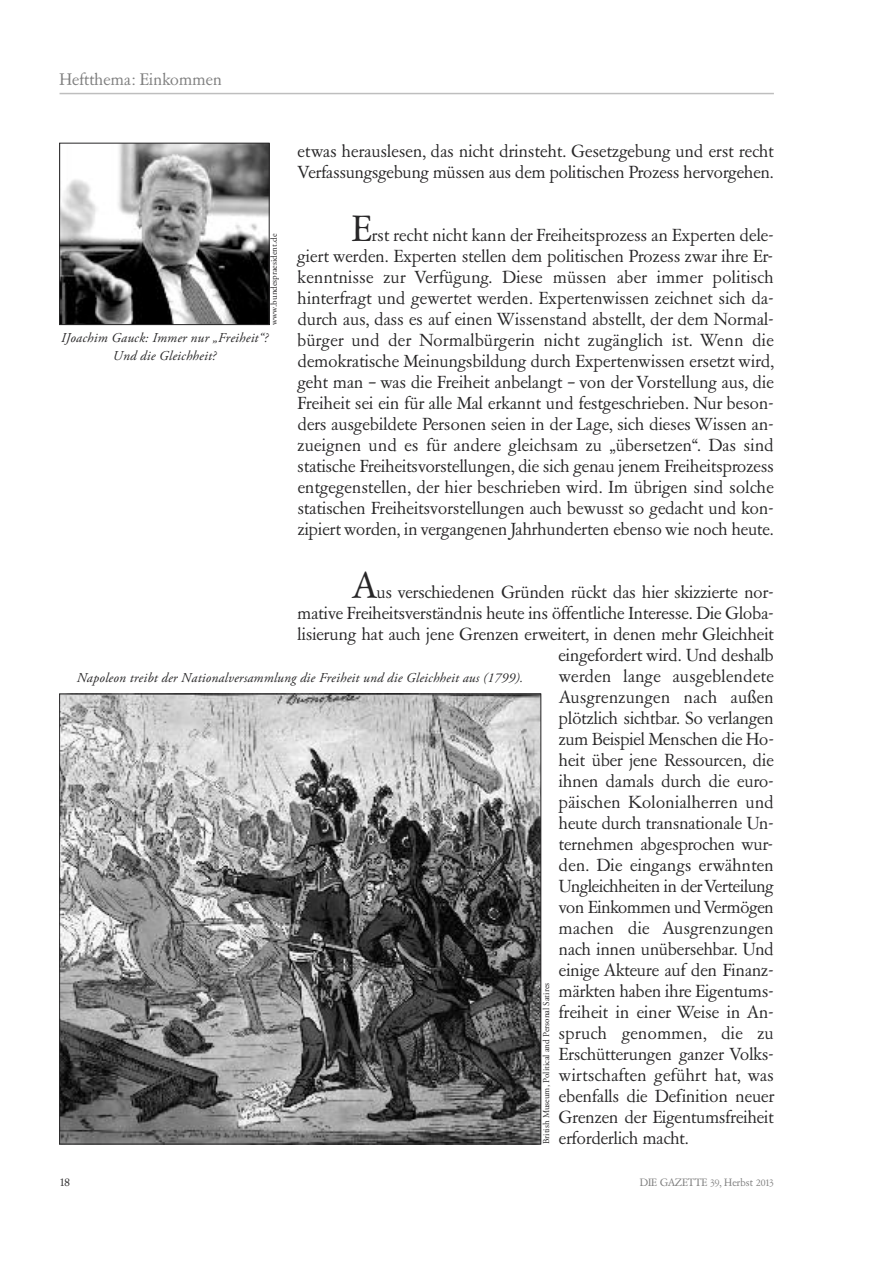
<style>
.page{position:relative;width:893px;height:1263px;background:#fff}
.page>*{position:absolute;margin:0;border:0;box-sizing:border-box;transform-origin:0 0}
.t1{font:17.25px/21px "Garamont BQ";letter-spacing:-.005em;color:#272627}
.t2{font:17.25px "Garamont BQ";letter-spacing:.015em;color:#272627}
.t3{font:16.5px "Garamont BQ";color:#7d7d7d}
.t4{font:italic 13.5px/18px "Adobe Garamond Pro";letter-spacing:.015em;color:#272627;text-align:center}
.t5{font:12px "Garamont BQ";color:#272627}
.t6{font:10.5px "Garamont BQ";color:#7d7d7d}
.t7{font:9px "Adobe Garamond Pro";color:#272627}
.s1{font-size:36px}
</style>
<div class="page">
<hr style="left:60px;top:93px;width:714px;height:1px;background:#bebebe">
<img style="left:62px;top:145px;width:205px;height:178px">
<div style="left:60px;top:143px;width:209px;height:182px;border:1px solid #272627"></div>
<img style="left:62px;top:696px;width:477px;height:446px">
<p class="t3" style="left:60px;top:72px;width:164px">Heftthema: Einkommen</p>
<p class="t1" style="left:298px;top:142px;width:478px">etwas herauslesen, das nicht drinsteht. Gesetzgebung und erst recht<br>Verfassungsgebung müssen aus dem politischen Prozess hervorgehen.</p>
<p class="t1" style="left:298px;top:226px;width:478px;text-align:justify;text-indent:54px"><span class="s1">E</span>rst recht nicht kann der Freiheitsprozess an Experten dele&shy;giert werden. Experten stellen dem politischen Prozess zwar ihre Er&shy;kenntnisse zur Verfügung. Diese müssen aber immer politisch hinterfragt und gewertet werden. Expertenwissen zeichnet sich da&shy;durch aus, dass es auf einen Wissenstand abstellt, der dem Normal&shy;bürger und der Normalbürgerin nicht zugänglich ist. Wenn die demokratische Meinungsbildung durch Expertenwissen ersetzt wird, geht man – was die Freiheit anbelangt – von der Vorstellung aus, die Freiheit sei ein für alle Mal erkannt und festgeschrieben. Nur beson&shy;ders ausgebildete Personen seien in der Lage, sich dieses Wissen an&shy;zueignen und es für andere gleichsam zu „übersetzen“. Das sind statische Freiheitsvorstellungen, die sich genau jenem Freiheitsprozess entgegenstellen, der hier beschrieben wird. Im übrigen sind solche statischen Freiheitsvorstellungen auch bewusst so gedacht und kon&shy;zipiert worden, in vergangenen Jahrhunderten ebenso wie noch heute.</p>
<p class="t1" style="left:352px;top:583px;width:424px"><span class="s1">A</span>us verschiedenen Gründen rückt das hier skizzierte nor-</p>
<p class="t1" style="left:298px;top:604px;width:478px">mative Freiheitsverständnis heute ins öffentliche Interesse. Die Globa-</p>
<p class="t1" style="left:298px;top:625px;width:478px">lisierung hat auch jene Grenzen erweitert, in denen mehr Gleichheit</p>
<p class="t1" style="left:559px;top:646px;width:217px">eingefordert wird. Und deshalb</p>
<p class="t2" style="left:559px;top:669px;width:216px">werden lange ausgeblendete</p>
<p class="t2" style="left:559px;top:690px;width:216px">Ausgrenzungen nach außen</p>
<p class="t1" style="left:559px;top:709px;width:216px">plötzlich sichtbar. So verlangen</p>
<p class="t1" style="left:559px;top:730px;width:217px">zum Beispiel Menschen die Ho-</p>
<p class="t1" style="left:559px;top:751px;width:216px">heit über jene Ressourcen, die</p>
<p class="t1" style="left:559px;top:772px;width:216px">ihnen damals durch die euro-</p>
<p class="t2" style="left:559px;top:795px;width:216px">päischen Kolonialherren und</p>
<p class="t1" style="left:559px;top:814px;width:216px">heute durch transnationale Un-</p>
<p class="t1" style="left:559px;top:835px;width:216px">ternehmen abgesprochen wur-</p>
<p class="t1" style="left:559px;top:856px;width:216px">den. Die eingangs erwähnten</p>
<p class="t1" style="left:559px;top:877px;width:216px">Ungleichheiten in derVerteilung</p>
<p class="t1" style="left:559px;top:898px;width:216px">von Einkommen undVermögen</p>
<p class="t2" style="left:559px;top:921px;width:216px">machen die Ausgrenzungen</p>
<p class="t1" style="left:559px;top:940px;width:216px">nach innen unübersehbar. Und</p>
<p class="t1" style="left:559px;top:961px;width:216px">einige Akteure auf den Finanz-</p>
<p class="t1" style="left:559px;top:982px;width:216px">märkten haben ihre Eigentums-</p>
<p class="t1" style="left:559px;top:1003px;width:216px">freiheit in einer Weise in An-</p>
<p class="t2" style="left:559px;top:1026px;width:216px">spruch genommen, die zu</p>
<p class="t1" style="left:559px;top:1045px;width:216px">Erschütterungen ganzer Volks-</p>
<p class="t2" style="left:559px;top:1068px;width:216px">wirtschaften geführt hat, was</p>
<p class="t1" style="left:559px;top:1087px;width:217px">ebenfalls die Definition neuer</p>
<p class="t1" style="left:559px;top:1108px;width:216px">Grenzen der Eigentumsfreiheit</p>
<p class="t1" style="left:559px;top:1129px;width:131px">erforderlich macht.</p>
<p class="t7" style="left:270px;top:325px;width:92px;rotate:-90deg">www.bundespraesident.de</p>
<p class="t4" style="left:61px;top:330px;width:209px">IJoachim Gauck: Immer nur „Freiheit“?<br>Und die Gleichheit?</p>
<p class="t4" style="left:77px;top:670px;width:448px">Napoleon treibt der Nationalversammlung die Freiheit und die Gleichheit aus (1799).</p>
<p class="t7" style="left:543px;top:1144px;width:163px;rotate:-90deg">British Museum, Political and Personal Satires</p>
<p class="t5" style="left:60px;top:1177px;width:12px">18</p>
<p class="t6" style="left:640px;top:1178px;width:135px">DIE GAZETTE 39, Herbst 2013</p>
</div>
